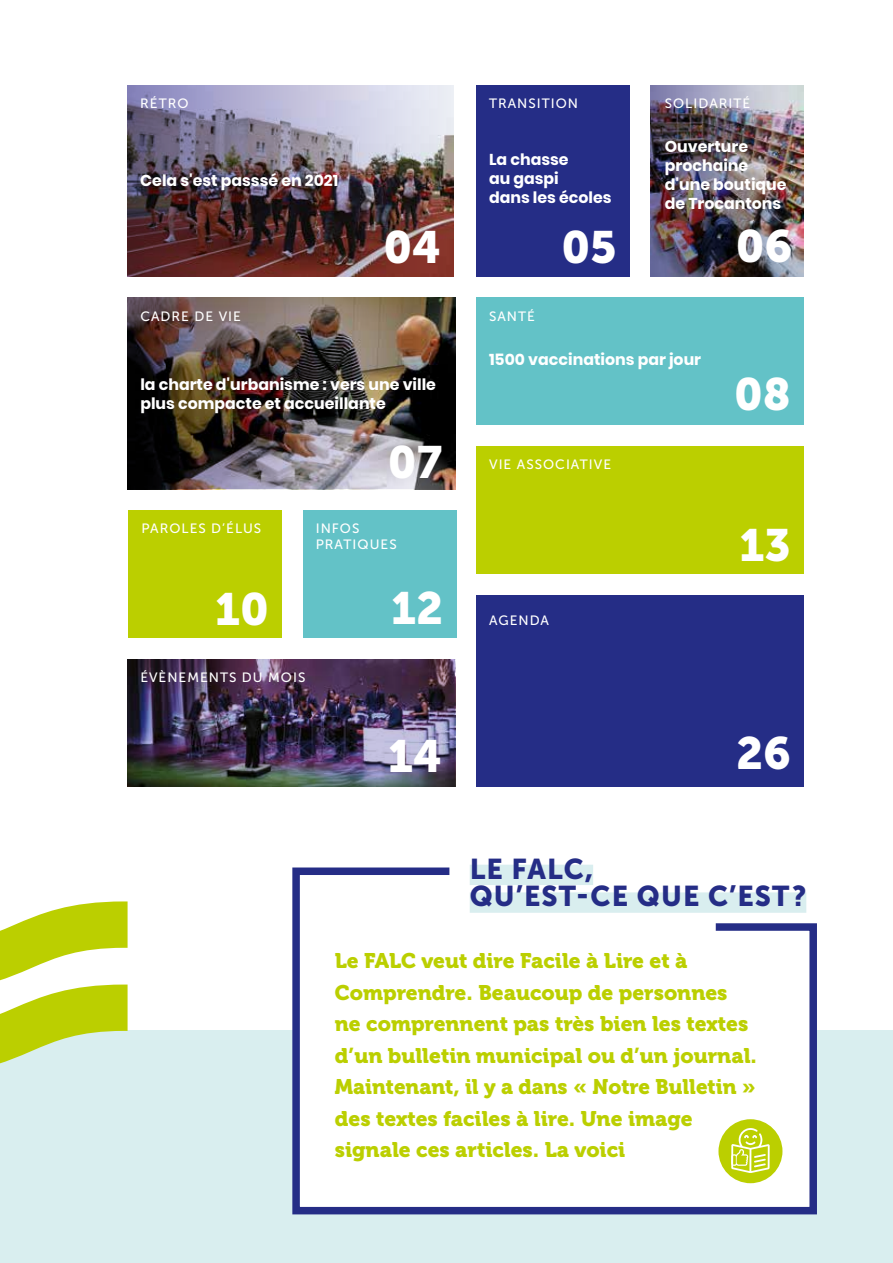
<style>
.page{position:relative;width:893px;height:1263px;background:#fff}
.page>*{position:absolute;margin:0;border:0;box-sizing:border-box;transform-origin:0 0}
.t1{font:45px "Museo Sans 900";color:#fff}
.t2{font:28.5px/27.8px "Museo Sans 900";letter-spacing:.04em;color:#252d86}
.t3{font:21px/31.5px "Museo 900";color:#bbcf00}
.t4{font:700 15.75px/18.9px "Poppins";color:#fff}
.t5{font:13.5px/16.2px "Museo Sans 500";letter-spacing:.075em;color:#fff}
</style>
<div class="page">
<img style="left:651px;top:86px;width:153px;height:191px">
<img style="left:128px;top:85px;width:326px;height:191px">
<div style="left:0;top:1031px;width:893px;height:232px;background:#d9eeef"></div>
<svg style="left:289px;top:864px;width:532px;height:351px;fill:#fff"></svg>
<svg style="left:0;top:901px;width:128px;height:163px"></svg>
<div style="left:476px;top:298px;width:328px;height:127px;background:#63c2c7"></div>
<div style="left:129px;top:510px;width:153px;height:128px;background:#bbcf00"></div>
<div style="left:303px;top:510px;width:153px;height:128px;background:#63c2c7"></div>
<div style="left:476px;top:446px;width:328px;height:128px;background:#bbcf00"></div>
<img style="left:127px;top:659px;width:327px;height:128px">
<img style="left:128px;top:298px;width:327px;height:191px">
<div style="left:476px;top:595px;width:328px;height:192px;background:#252d86"></div>
<div style="left:476px;top:85px;width:153px;height:191px;background:#252d86"></div>
<div style="left:470px;top:865px;width:123px;height:20px;background:#d9eeef"></div>
<div style="left:470px;top:892px;width:336px;height:21px;background:#d9eeef"></div>
<svg style="left:714px;top:1115px;width:73px;height:72px;background:#cad939"></svg>
<div style="left:710px;top:1110px;width:81px;height:82px;border:9px solid #fff;border-radius:50%"></div>
<svg style="left:731px;top:1128px;width:39px;height:45px;background:#cedc4a"></svg>
<p class="t5" style="left:140px;top:95px;width:50px">RÉTRO</p>
<p class="t4" style="left:140px;top:171px;width:200px">Cela s'est passsé en 2021</p>
<p class="t5" style="left:140px;top:308px;width:95px">CADRE DE VIE</p>
<h1 class="t1" style="left:383px;top:222px;width:59px">04</h1>
<p class="t4" style="left:140px;top:376px;width:297px">la charte d'urbanisme : vers une ville plus compacte et accueillante</p>
<h1 class="t1" style="left:388px;top:436px;width:56px">07</h1>
<p class="t5" style="left:141px;top:520px;width:121px">PARO LES D’ÉLUS</p>
<h1 class="t1" style="left:215px;top:583px;width:55px">10</h1>
<p class="t5" style="left:316px;top:520px;width:64px">INFOS<br>PRATI QUES</p>
<h1 class="t1" style="left:391px;top:583px;width:54px">12</h1>
<p class="t5" style="left:140px;top:669px;width:167px">ÉVÈN EMENTS DU MOIS</p>
<h1 class="t1" style="left:388px;top:730px;width:55px">14</h1>
<p class="t5" style="left:489px;top:95px;width:78px">TRAN SITION</p>
<p class="t4" style="left:489px;top:150px;width:124px">La chasse<br>au gaspi<br>dans les écoles</p>
<h1 class="t1" style="left:561px;top:221px;width:57px">05</h1>
<p class="t5" style="left:665px;top:95px;width:78px">SOLIDARITÉ</p>
<p class="t4" style="left:665px;top:137px;width:123px">Ouverture prochaine d'une boutique de Trocantons</p>
<h1 class="t1" style="left:736px;top:221px;width:58px">06</h1>
<p class="t5" style="left:489px;top:308px;width:47px">SANTÉ</p>
<p class="t4" style="left:489px;top:350px;width:214px">1500 vaccinations par jour</p>
<p class="t5" style="left:489px;top:457px;width:37px">VIE ASS</p>
<p class="t5" style="left:543px;top:457px;width:67px">OCIATIVE</p>
<p class="t5" style="left:489px;top:612px;width:62px">AGEN DA</p>
<h1 class="t1" style="left:734px;top:368px;width:58px">08</h1>
<h1 class="t1" style="left:739px;top:520px;width:53px">13</h1>
<h1 class="t1" style="left:736px;top:728px;width:56px">26</h1>
<h2 class="t2" style="left:470px;top:855px;width:338px">LE FALC,<br>QU’EST-CE QUE C’EST?</h2>
<p class="t3" style="left:335px;top:945px;width:424px">Le FALC veut dire Facile à Lire et à Comprendre. Beaucoup de personnes ne comprennent pas très bien les textes d’un bulletin municipal ou d’un journal.<br>Maintenant, il y a dans « Notre Bulletin » des textes faciles à lire. Une image signale ces articles. La voici</p>
</div>
